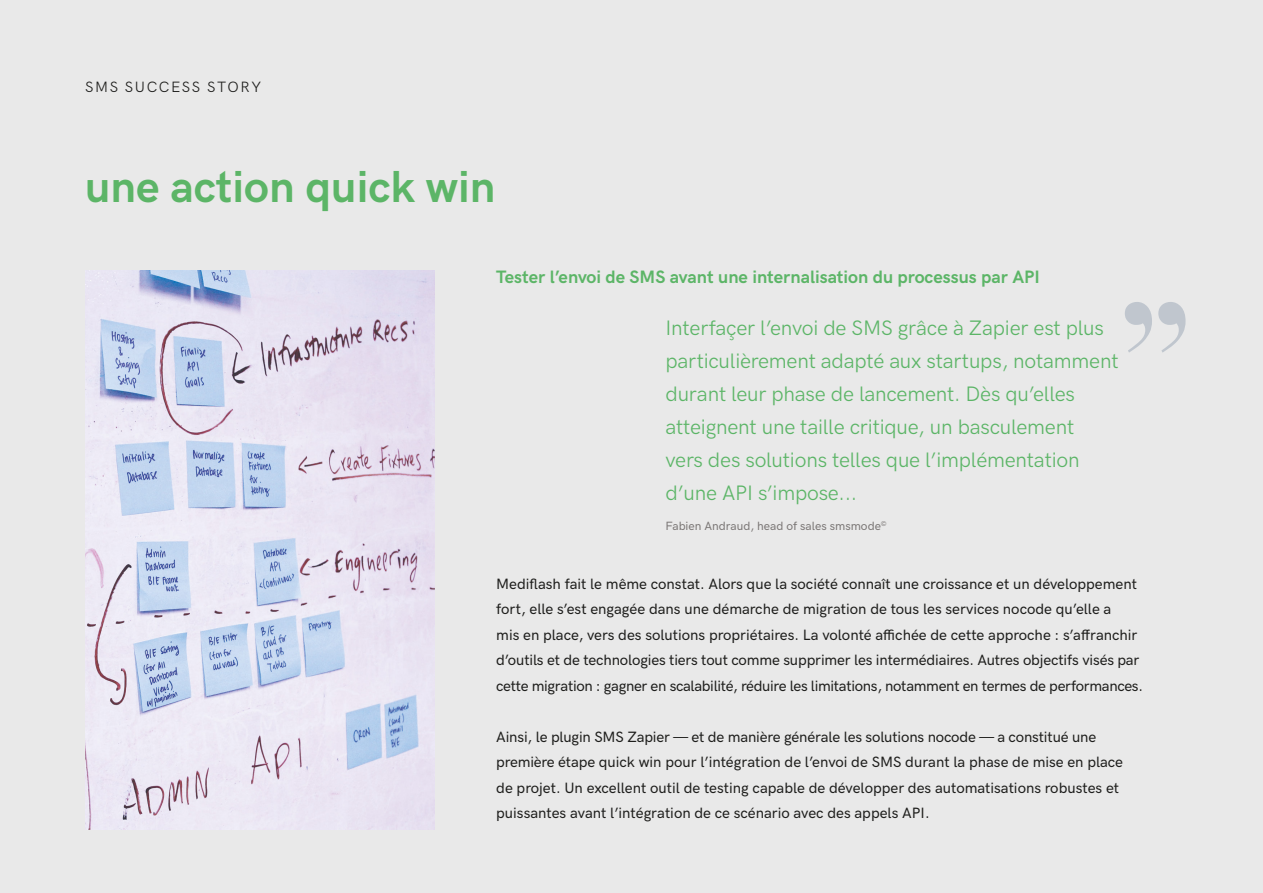
<style>
.page{position:relative;width:1263px;height:893px;background:#e9e9e9}
.page>*{position:absolute;margin:0;border:0;box-sizing:border-box;transform-origin:0 0}
.t1{font:700 45px "HK Grotesk";color:#5cb567}
.t2{font:21px/33px "HK Grotesk";letter-spacing:-.01em;color:#5cb567}
.t3{font:700 18px "HK Grotesk";color:#5cb567}
.t4{font:500 15px/25.5px "HK Grotesk";color:#1e1e1c}
.t5{font:15px "HK Grotesk";letter-spacing:.105em;color:#1e1e1c}
.t6{font:500 12px "HK Grotesk";color:#7b7776}
</style>
<div class="page">
<img style="left:85px;top:270px;width:349px;height:560px">
<svg style="left:1125px;top:302px;width:60px;height:51px"></svg>
<p class="t5" style="left:85px;top:75px;width:177px">SMS SUCCESS STORY</p>
<h1 class="t1" style="left:85px;top:153px;width:412px">une action quick win</h1>
<p class="t3" style="left:496px;top:263px;width:545px">Tester l’envoi de SMS avant une internalisation du processus par API</p>
<p class="t2" style="left:665px;top:310px;width:454px">Interfaçer l’envoi de SMS grâce à Zapier est plus particulièrement adapté aux startups, notamment durant leur phase de lancement. Dès qu’elles atteignent une taille critique, un basculement<br>vers des solutions telles que l’implémentation d’une API s’impose...</p>
<p class="t6" style="left:665px;top:517px;width:223px">Fabien Andraud, head of sales smsmode<sup>©</sup></p>
<p class="t4" style="left:496px;top:570px;width:648px">Mediflash fait le même constat. Alors que la société connaît une croissance et un développement fort, elle s’est engagée dans une démarche de migration de tous les services nocode qu’elle a<br>mis en place, vers des solutions propriétaires. La volonté affichée de cette approche : s’affranchir d’outils et de technologies tiers tout comme supprimer les intermédiaires. Autres objectifs visés par cette migration : gagner en scalabilité, réduire les limitations, notamment en termes de performances.</p>
<p class="t4" style="left:496px;top:723px;width:628px">Ainsi, le plugin SMS Zapier — et de manière générale les solutions nocode — a constitué une première étape quick win pour l’intégration de l’envoi de SMS durant la phase de mise en place de projet. Un excellent outil de testing capable de développer des automatisations robustes et puissantes avant l’intégration de ce scénario avec des appels API.</p>
</div>
